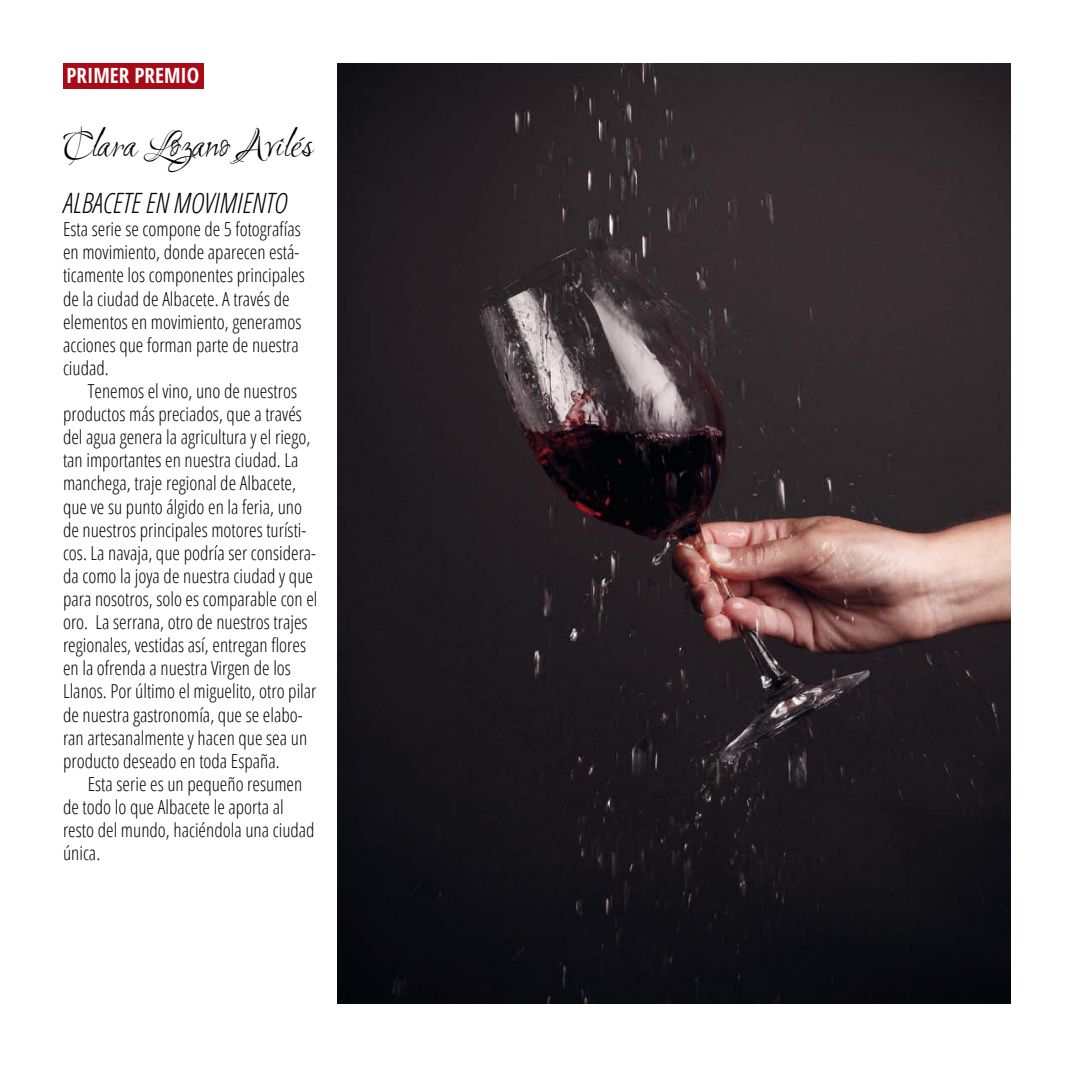
<style>
.page{position:relative;width:1067px;height:1067px;background:#fff}
.page>*{position:absolute;margin:0;border:0;box-sizing:border-box;transform-origin:0 0}
.t1{font:42px "Ruthie";color:#000}
.t2{font:italic 300 condensed 28px "Open Sans";color:#000}
.t3{font:700 condensed 21px "Open Sans";color:#fff}
.t4{font:300 condensed 19.25px/23.1px "Open Sans";color:#000}
</style>
<div class="page">
<div style="left:63px;top:63px;width:140px;height:25px;background:#a80b17"></div>
<img style="left:338px;top:63px;width:672px;height:941px">
<p class="t3" style="left:66px;top:61px;width:134px">PRIMER PREMIO</p>
<h1 class="t1" style="left:63px;top:123px;width:252px">Clara Lozano Avilés</h1>
<h2 class="t2" style="left:63px;top:184px;width:226px">ALBACETE EN MOVIMIENTO</h2>
<p class="t4" style="left:63px;top:217px;width:243px">Esta serie se compone de 5 fotografías en movimiento, donde aparecen está&shy;ticamente los componentes principales de la ciudad de Albacete. A través de elementos en movimiento, generamos acciones que forman parte de nuestra ciudad.</p>
<p class="t4" style="left:63px;top:379px;width:256px;text-indent:25px">Tenemos el vino, uno de nuestros productos más preciados, que a través del agua genera la agricultura y el riego, tan importantes en nuestra ciudad. La manchega, traje regional de Albacete, que ve su punto álgido en la feria, uno de nuestros principales motores turísti&shy;cos. La navaja, que podría ser considera&shy;da como la joya de nuestra ciudad y que para nosotros, solo es comparable con el oro. La serrana, otro de nuestros trajes regionales, vestidas así, entregan flores en la ofrenda a nuestra Virgen de los Llanos. Por último el miguelito, otro pilar de nuestra gastronomía, que se elabo&shy;ran artesanalmente y hacen que sea un producto deseado en toda España.</p>
<p class="t4" style="left:63px;top:771px;width:253px;text-indent:25px">Esta serie es un pequeño resumen de todo lo que Albacete le aporta al resto del mundo, haciéndola una ciudad única.</p>
</div>
